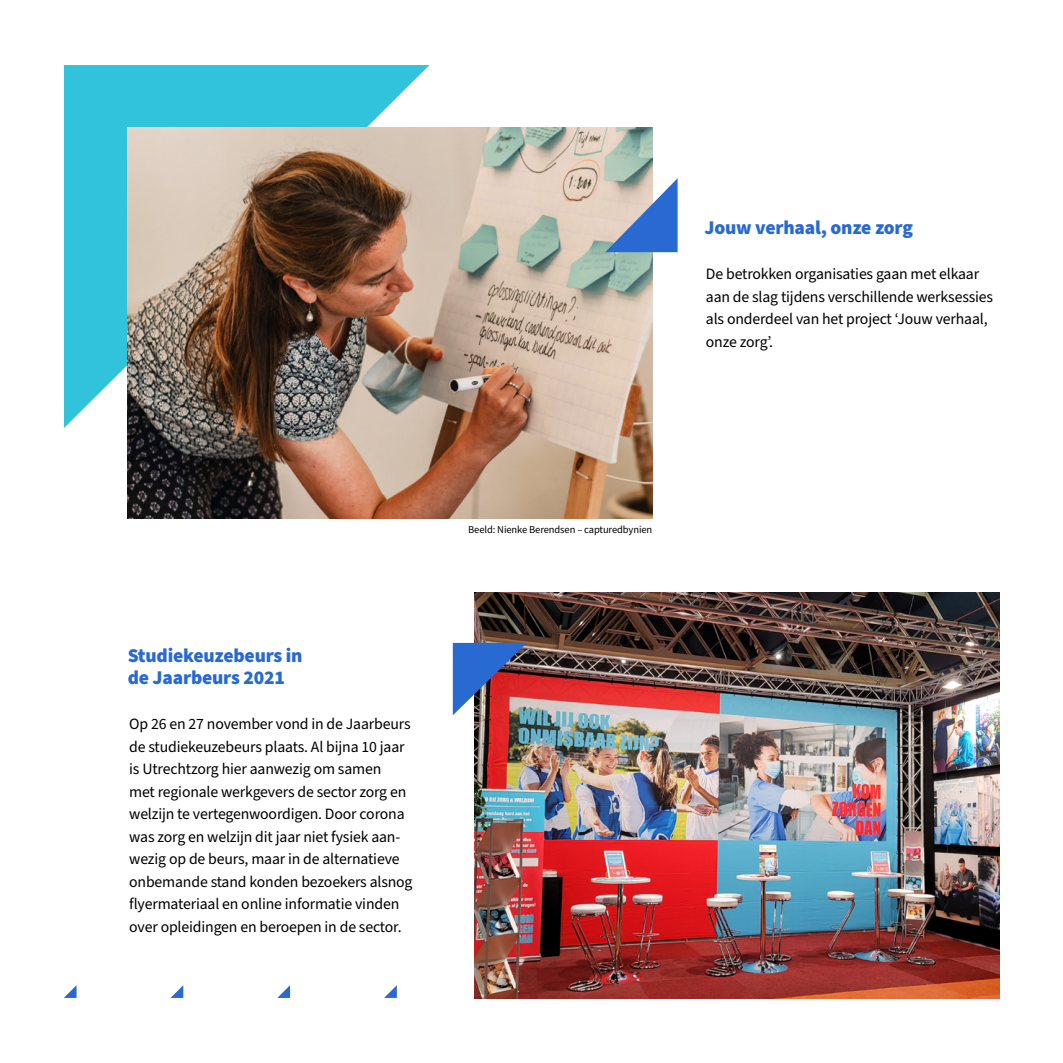
<style>
.page{position:relative;width:1063px;height:1063px;background:#fff}
.page>*{position:absolute;margin:0;border:0;box-sizing:border-box;transform-origin:0 0}
.t1{font:900 19.5px/22.5px "Source Sans Pro";letter-spacing:-.01em;color:#2869d2}
.t2{font:15.75px/22.5px "Source Sans Pro";letter-spacing:-.01em;color:#000}
.t3{font:10.5px "Source Sans Pro";letter-spacing:-.01em;color:#000}
</style>
<div class="page">
<svg style="left:64px;top:65px;width:365px;height:363px;background:#47c7dd"></svg>
<img style="left:128px;top:128px;width:524px;height:391px">
<svg style="left:605px;top:178px;width:73px;height:74px;background:#829cc9"></svg>
<svg style="left:384px;top:985px;width:13px;height:13px"></svg>
<svg style="left:277px;top:985px;width:13px;height:13px"></svg>
<svg style="left:171px;top:985px;width:12px;height:13px"></svg>
<svg style="left:64px;top:985px;width:13px;height:13px"></svg>
<img style="left:475px;top:593px;width:524px;height:405px">
<img style="left:453px;top:643px;width:74px;height:72px">
<p class="t1" style="left:704px;top:217px;width:210px">Jouw verhaal, onze zorg</p>
<p class="t2" style="left:706px;top:263px;width:289px">De betrokken organisaties gaan met elkaar aan de slag tijdens verschillende werksessies als onderdeel van het project ‘Jouw verhaal, onze zorg’.</p>
<p class="t1" style="left:128px;top:644px;width:176px">Studiekeuzebeurs in de Jaarbeurs 2021</p>
<p class="t2" style="left:129px;top:713px;width:285px">Op 26 en 27 november vond in de Jaarbeurs de studiekeuzebeurs plaats. Al bijna 10 jaar is Utrechtzorg hier aanwezig om samen<br>met regionale werkgevers de sector zorg en welzijn te vertegenwoordigen. Door corona was zorg en welzijn dit jaar niet fysiek aan&shy;wezig op de beurs, maar in de alternatieve onbemande stand konden bezoekers alsnog flyermateriaal en online informatie vinden over opleidingen en beroepen in de sector.</p>
<p class="t3" style="left:468px;top:523px;width:186px">Beeld: Nienke Berendsen – capturedbynien</p>
</div>
